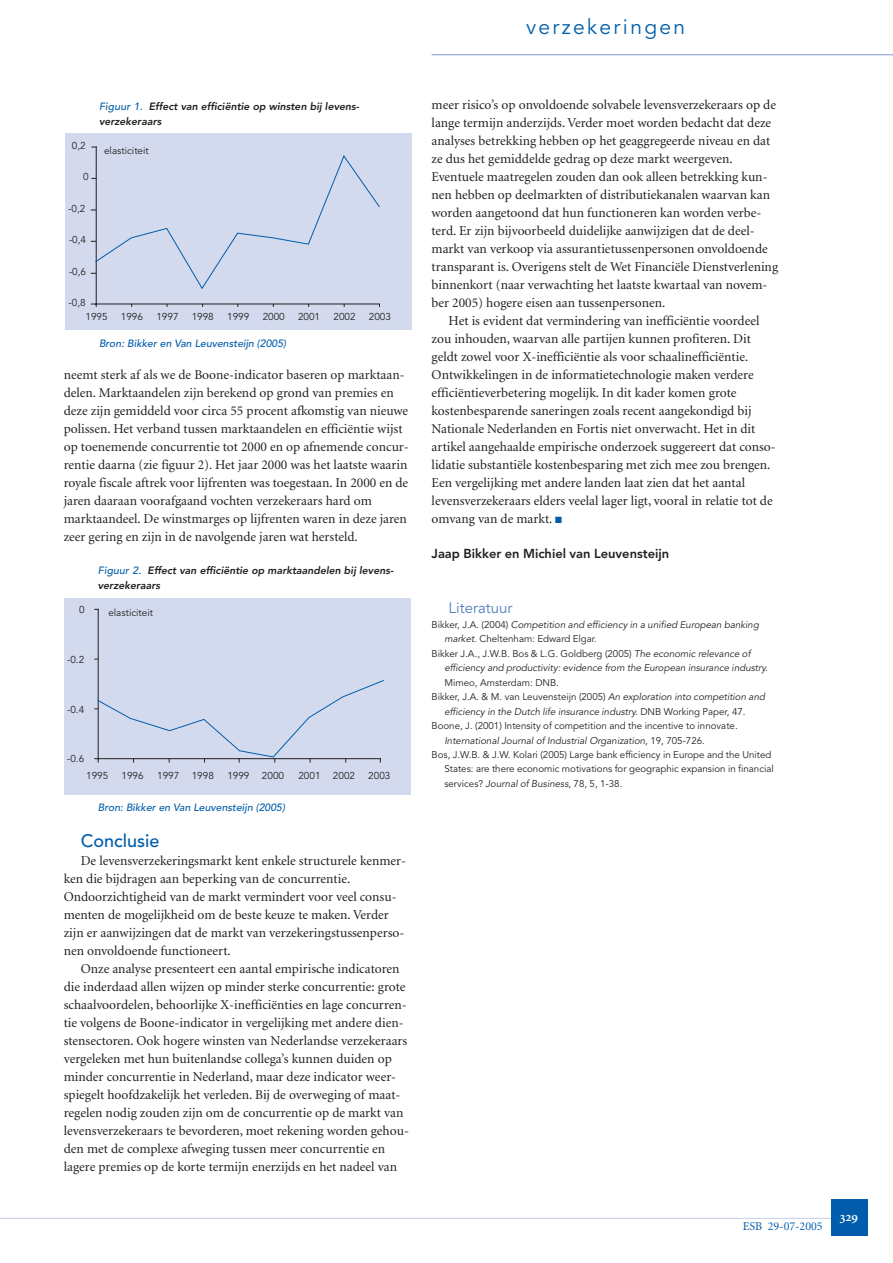
<style>
.page{position:relative;width:893px;height:1263px;background:#fff}
.page>*{position:absolute;margin:0;border:0;box-sizing:border-box;transform-origin:0 0}
.t1{font:21px "Avenir";letter-spacing:.11em;color:#015dab}
.t2{font:500 18px "Avenir";color:#015dab}
.t3{font:15px "Avenir";color:#517dbd}
.t4{font:13.5px/18px "Minion";color:#231f20}
.t5{font:600 13.5px "Minion Exp";color:#fff}
.t6{font:800 12.9px "Avenir";color:#231f20}
.t7{font:12px "Minion";color:#015dab}
.t8{font:800 10.5px/15px "Avenir";color:#231f20}
.t9{font:500 10.5px "Avenir";letter-spacing:-.025em;color:#015dab}
.t10{font:10.05px "Avenir";color:#231f20}
.t11{font:9.75px "Avenir";color:#231f20}
.s1{font-weight:500;color:#015dab}
.s2{color:#015dab}
</style>
<div class="page">
<hr style="left:0;top:1218px;width:843px;height:1px;background:#c6cfe8">
<hr style="left:432px;top:54px;width:461px;height:1px;background:#7f99cd">
<div style="left:831px;top:1200px;width:36px;height:36px;background:#015dab"></div>
<div style="left:65px;top:134px;width:347px;height:196px;background:#d3daee"></div>
<hr style="left:96px;top:303px;width:283px;height:1px;background:#231f20">
<hr style="left:96px;top:147px;width:1px;height:157px;background:#231f20">
<svg style="left:91px;top:154px;width:289px;height:136px"></svg>
<div style="left:64px;top:598px;width:346px;height:196px;background:#d3daee"></div>
<hr style="left:98px;top:609px;width:1px;height:150px;background:#231f20">
<svg style="left:95px;top:679px;width:289px;height:83px"></svg>
<h1 class="t1" style="left:526px;top:18px;width:161px">verzekeringen</h1>
<p class="t10" style="left:72px;top:141px;width:15px">0,2</p>
<p class="t10" style="left:83px;top:173px;width:7px">0</p>
<p class="t10" style="left:68px;top:204px;width:19px">-0,2</p>
<p class="t10" style="left:69px;top:236px;width:19px">-0,4</p>
<p class="t10" style="left:69px;top:267px;width:19px">-0,6</p>
<p class="t10" style="left:69px;top:299px;width:19px">-0,8</p>
<p class="t8" style="left:99px;top:99px;width:263px"><span class="s1">Figuur 1.</span> Effect van efficiëntie op winsten bij levens&shy;verzekeraars</p>
<p class="t10" style="left:104px;top:147px;width:46px">elasticiteit</p>
<p class="t10" style="left:86px;top:312px;width:24px">1995</p>
<p class="t10" style="left:121px;top:312px;width:24px">1996</p>
<p class="t10" style="left:156px;top:312px;width:24px">1997</p>
<p class="t10" style="left:192px;top:312px;width:24px">1998</p>
<p class="t10" style="left:227px;top:312px;width:24px">1999</p>
<p class="t10" style="left:263px;top:312px;width:24px">2000</p>
<p class="t10" style="left:298px;top:312px;width:24px">2001</p>
<p class="t10" style="left:333px;top:312px;width:24px">2002</p>
<p class="t10" style="left:369px;top:312px;width:24px">2003</p>
<p class="t9" style="left:99px;top:339px;width:190px">Bron: Bikker en Van Leuvensteijn (2005)</p>
<p class="t4" style="left:64px;top:367px;width:347px">neemt sterk af als we de Boone-indicator baseren op marktaan&shy;delen. Marktaandelen zijn berekend op grond van premies en deze zijn gemiddeld voor circa 55 procent afkomstig van nieuwe polissen. Het verband tussen marktaandelen en efficiëntie wijst op toenemende concurrentie tot 2000 en op afnemende concur&shy;rentie daarna (zie figuur 2). Het jaar 2000 was het laatste waarin royale fiscale aftrek voor lijfrenten was toegestaan. In 2000 en de jaren daaraan voorafgaand vochten verzekeraars hard om marktaandeel. De winstmarges op lijfrenten waren in deze jaren zeer gering en zijn in de navolgende jaren wat hersteld.</p>
<p class="t10" style="left:79px;top:605px;width:7px">0</p>
<p class="t8" style="left:98px;top:563px;width:299px"><span class="s1">Figuur 2.</span> Effect van efficiëntie op marktaandelen bij levens&shy;verzekeraars</p>
<p class="t10" style="left:108px;top:609px;width:46px">elasticiteit</p>
<p class="t10" style="left:67px;top:655px;width:19px">-0.2</p>
<p class="t10" style="left:67px;top:705px;width:19px">-0.4</p>
<p class="t10" style="left:67px;top:755px;width:19px">-0.6</p>
<p class="t10" style="left:86px;top:772px;width:24px">1995</p>
<p class="t10" style="left:121px;top:772px;width:24px">1996</p>
<p class="t10" style="left:157px;top:772px;width:58px">1997 1998</p>
<p class="t10" style="left:227px;top:772px;width:58px">1999 2000</p>
<p class="t10" style="left:298px;top:772px;width:58px">2001 2002</p>
<p class="t10" style="left:368px;top:772px;width:24px">2003</p>
<p class="t9" style="left:98px;top:803px;width:190px">Bron: Bikker en Van Leuvensteijn (2005)</p>
<h2 class="t2" style="left:81px;top:834px;width:80px">Conclusie</h2>
<p class="t4" style="left:64px;top:853px;width:344px;text-indent:17px">De levensverzekeringsmarkt kent enkele structurele kenmer&shy;ken die bijdragen aan beperking van de concurrentie.<br>Ondoorzichtigheid van de markt vermindert voor veel consu&shy;menten de mogelijkheid om de beste keuze te maken. Verder zijn er aanwijzingen dat de markt van verzekeringstussenperso&shy;nen onvoldoende functioneert.</p>
<p class="t4" style="left:64px;top:961px;width:347px;text-indent:17px">Onze analyse presenteert een aantal empirische indicatoren die inderdaad allen wijzen op minder sterke concurrentie: grote schaalvoordelen, behoorlijke X-inefficiënties en lage concurren&shy;tie volgens de Boone-indicator in vergelijking met andere dien&shy;stensectoren. Ook hogere winsten van Nederlandse verzekeraars vergeleken met hun buitenlandse collega’s kunnen duiden op minder concurrentie in Nederland, maar deze indicator weer&shy;spiegelt hoofdzakelijk het verleden. Bij de overweging of maat&shy;regelen nodig zouden zijn om de concurrentie op de markt van levensverzekeraars te bevorderen, moet rekening worden gehou&shy;den met de complexe afweging tussen meer concurrentie en lagere premies op de korte termijn enerzijds en het nadeel van</p>
<p class="t4" style="left:432px;top:97px;width:348px">meer risico’s op onvoldoende solvabele levensverzekeraars op de lange termijn anderzijds. Verder moet worden bedacht dat deze analyses betrekking hebben op het geaggregeerde niveau en dat ze dus het gemiddelde gedrag op deze markt weergeven.<br>Eventuele maatregelen zouden dan ook alleen betrekking kun&shy;nen hebben op deelmarkten of distributiekanalen waarvan kan worden aangetoond dat hun functioneren kan worden verbe&shy;terd. Er zijn bijvoorbeeld duidelijke aanwijzigen dat de deel&shy;markt van verkoop via assurantietussenpersonen onvoldoende transparant is. Overigens stelt de Wet Financiële Dienstverlening binnenkort (naar verwachting het laatste kwartaal van novem&shy;ber 2005) hogere eisen aan tussenpersonen.</p>
<p class="t4" style="left:432px;top:313px;width:346px;text-indent:17px">Het is evident dat vermindering van inefficiëntie voordeel zou inhouden, waarvan alle partijen kunnen profiteren. Dit geldt zowel voor X-inefficiëntie als voor schaalinefficiëntie.<br>Ontwikkelingen in de informatietechnologie maken verdere efficiëntieverbetering mogelijk. In dit kader komen grote kostenbesparende saneringen zoals recent aangekondigd bij Nationale Nederlanden en Fortis niet onverwacht. Het in dit artikel aangehaalde empirische onderzoek suggereert dat conso&shy;lidatie substantiële kostenbesparing met zich mee zou brengen.<br>Een vergelijking met andere landen laat zien dat het aantal levensverzekeraars elders veelal lager ligt, vooral in relatie tot de omvang van de markt. <span class="s2">■</span></p>
<p class="t6" style="left:432px;top:549px;width:239px">Jaap Bikker en Michiel van Leuvensteijn</p>
<p class="t3" style="left:449px;top:602px;width:65px">Literatuur</p>
<p class="t11" style="left:432px;top:620px;width:330px">Bikker, J.A. (2004) Competition and efficiency in a unified European banking</p>
<p class="t11" style="left:444px;top:635px;width:154px">market.Cheltenham: Edward Elgar.</p>
<p class="t11" style="left:432px;top:649px;width:321px">Bikker J.A., J.W.B. Bos &amp; L.G. Goldberg (2005) The economic relevance of</p>
<p class="t11" style="left:444px;top:664px;width:326px">efficiency and productivity: evidence from the European insurance industry.</p>
<p class="t11" style="left:444px;top:678px;width:116px">Mimeo, Amsterdam: DNB.</p>
<p class="t11" style="left:432px;top:693px;width:336px">Bikker, J.A. &amp; M. van Leuvensteijn (2005) An exploration into competition and</p>
<p class="t11" style="left:444px;top:707px;width:303px">efficiency in the Dutch life insurance industry. DNB Working Paper, 47.</p>
<p class="t11" style="left:432px;top:722px;width:308px">Boone, J. (2001) Intensity of competition and the incentive to innovate.</p>
<p class="t11" style="left:444px;top:736px;width:262px">International Journal of Industrial Organization, 19, 705-726.</p>
<p class="t11" style="left:432px;top:751px;width:341px">Bos, J.W.B. &amp; J.W. Kolari (2005) Large bank efficiency in Europe and the United</p>
<p class="t11" style="left:444px;top:765px;width:331px">States: are there economic motivations for geographic expansion in financial</p>
<p class="t11" style="left:444px;top:779px;width:180px">services? Journal of Business, 78, 5, 1-38.</p>
<p class="t7" style="left:743px;top:1221px;width:81px">ESB 29-07-2005</p>
<p class="t5" style="left:840px;top:1211px;width:20px">329</p>
</div>
